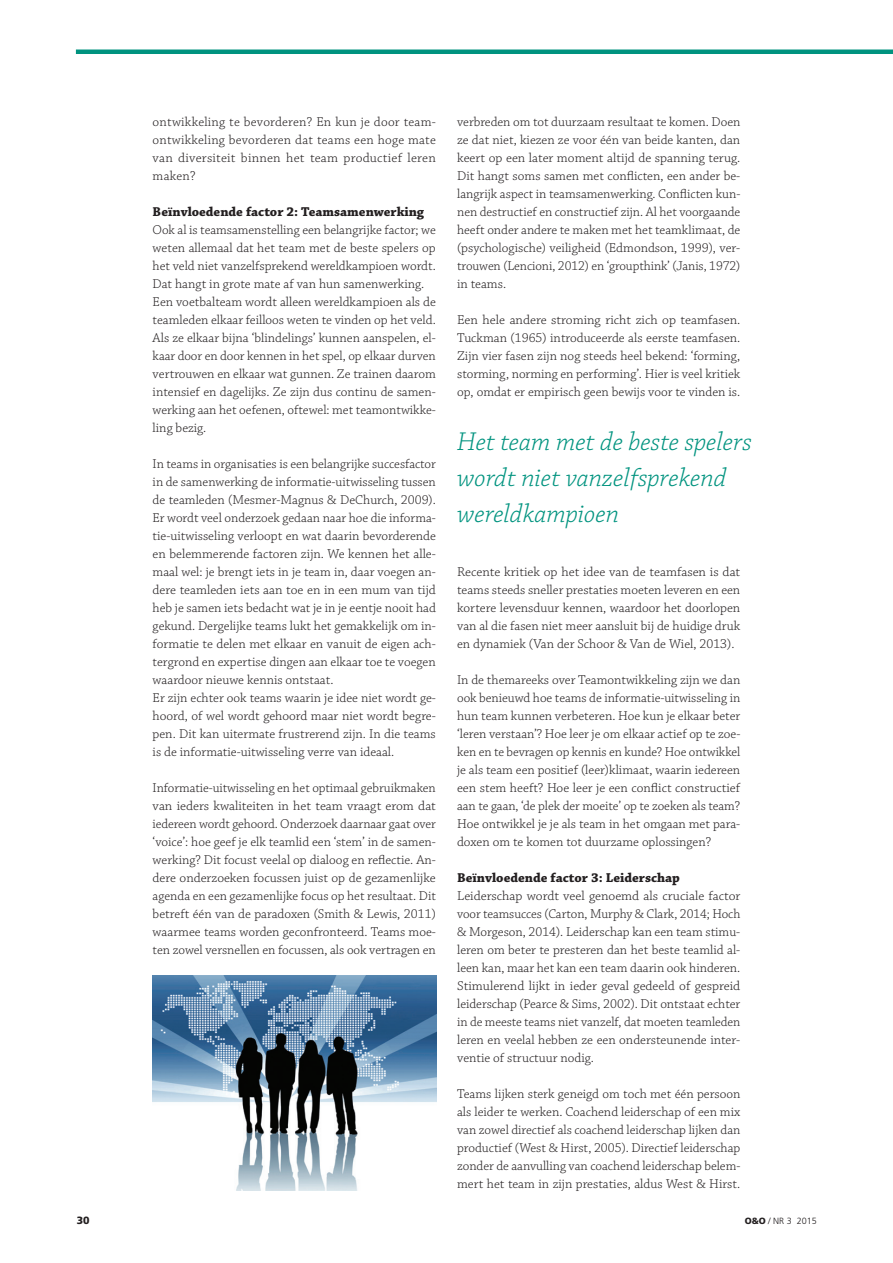
<style>
.page{position:relative;width:893px;height:1263px;background:#fff}
.page>*{position:absolute;margin:0;border:0;box-sizing:border-box;transform-origin:0 0}
.t1{font:italic 300 27px/36px "Chaparral Pro";color:#00937f}
.t2{font:300 13.5px/18px "Chaparral Pro";color:#231f20;text-align:justify}
.t3{font:700 13.5px "Chaparral Pro";color:#231f20}
.t4{font:900 10.5px "Frutiger LT Std";color:#231f20}
.t5{font:300 9px "Frutiger LT Std";color:#231f20}
.s1{font-weight:900}
</style>
<div class="page">
<div style="left:76px;top:49px;width:817px;height:5px;background:#00937f"></div>
<img style="left:153px;top:976px;width:283px;height:215px">
<p class="t2" style="left:153px;top:114px;width:285px">ontwikkeling te bevorderen? En kun je door team&shy;ontwikkeling bevorderen dat teams een hoge mate van diversiteit binnen het team productief leren maken?</p>
<p class="t3" style="left:153px;top:207px;width:273px">Beïnvloedende factor 2: Teamsamenwerking</p>
<p class="t2" style="left:153px;top:222px;width:285px;text-align:left">Ook al is teamsamenstelling een belangrijke factor; we weten allemaal dat het team met de beste spelers op het veld niet vanzelfsprekend wereldkampioen wordt.<br>Dat hangt in grote mate af van hun samenwerking.<br>Een voetbalteam wordt alleen wereldkampioen als de teamleden elkaar feilloos weten te vinden op het veld.<br>Als ze elkaar bijna ‘blindelings’ kunnen aanspelen, el&shy;kaar door en door kennen in het spel, op elkaar durven vertrouwen en elkaar wat gunnen. Ze trainen daarom intensief en dagelijks. Ze zijn dus continu de samen&shy;werking aan het oefenen, oftewel: met teamontwikke&shy;ling bezig.</p>
<p class="t2" style="left:153px;top:456px;width:285px;text-align:left">In teams in organisaties is een belangrijke succesfactor in de samenwerking de informatie-uitwisseling tussen de teamleden (Mesmer-Magnus &amp; DeChurch, 2009).<br>Er wordt veel onderzoek gedaan naar hoe die informa&shy;tie-uitwisseling verloopt en wat daarin bevorderende en belemmerende factoren zijn. We kennen het alle&shy;maal wel: je brengt iets in je team in, daar voegen an&shy;dere teamleden iets aan toe en in een mum van tijd heb je samen iets bedacht wat je in je eentje nooit had gekund. Dergelijke teams lukt het gemakkelijk om in&shy;formatie te delen met elkaar en vanuit de eigen ach&shy;tergrond en expertise dingen aan elkaar toe te voegen waardoor nieuwe kennis ontstaat.<br>Er zijn echter ook teams waarin je idee niet wordt ge&shy;hoord, of wel wordt gehoord maar niet wordt begre&shy;pen. Dit kan uitermate frustrerend zijn. In die teams is de informatie-uitwisseling verre van ideaal.</p>
<p class="t2" style="left:153px;top:780px;width:285px">Informatie-uitwisseling en het optimaal gebruikmaken van ieders kwaliteiten in het team vraagt erom dat iedereen wordt gehoord. Onderzoek daarnaar gaat over ‘voice’: hoe geef je elk teamlid een ‘stem’ in de samen&shy;werking? Dit focust veelal op dialoog en reflectie. An&shy;dere onderzoeken focussen juist op de gezamenlijke agenda en een gezamenlijke focus op het resultaat. Dit betreft één van de paradoxen (Smith &amp; Lewis, 2011) waarmee teams worden geconfronteerd. Teams moe&shy;ten zowel versnellen en focussen, als ook vertragen en</p>
<p class="t2" style="left:457px;top:114px;width:285px">verbreden om tot duurzaam resultaat te komen. Doen ze dat niet, kiezen ze voor één van beide kanten, dan keert op een later moment altijd de spanning terug.<br>Dit hangt soms samen met conflicten, een ander be&shy;langrijk aspect in teamsamenwerking. Conflicten kun&shy;nen destructief en constructief zijn. Al het voorgaande heeft onder andere te maken met het teamklimaat, de (psychologische) veiligheid (Edmondson, 1999), ver&shy;trouwen (Lencioni, 2012) en ‘groupthink’ (Janis, 1972) in teams.</p>
<p class="t2" style="left:457px;top:312px;width:285px">Een hele andere stroming richt zich op teamfasen.<br>Tuckman (1965) introduceerde als eerste teamfasen.<br>Zijn vier fasen zijn nog steeds heel bekend: ‘forming, storming, norming en performing’. Hier is veel kritiek op, omdat er empirisch geen bewijs voor te vinden is.</p>
<h1 class="t1" style="left:457px;top:426px;width:296px">Het team met de beste spelers wordt niet vanzelfsprekend wereldkampioen</h1>
<p class="t2" style="left:457px;top:564px;width:285px">Recente kritiek op het idee van de teamfasen is dat teams steeds sneller prestaties moeten leveren en een kortere levensduur kennen, waardoor het doorlopen van al die fasen niet meer aansluit bij de huidige druk en dynamiek (Van der Schoor &amp; Van de Wiel, 2013).</p>
<p class="t2" style="left:457px;top:672px;width:285px">In de themareeks over Teamontwikkeling zijn we dan ook benieuwd hoe teams de informatie-uitwisseling in hun team kunnen verbeteren. Hoe kun je elkaar beter ‘leren verstaan’? Hoe leer je om elkaar actief op te zoe&shy;ken en te bevragen op kennis en kunde? Hoe ontwikkel je als team een positief (leer)klimaat, waarin iedereen een stem heeft? Hoe leer je een conflict constructief aan te gaan, ‘de plek der moeite’ op te zoeken als team?<br>Hoe ontwikkel je je als team in het omgaan met para&shy;doxen om te komen tot duurzame oplossingen?</p>
<p class="t3" style="left:457px;top:873px;width:224px">Beïnvloedende factor 3: Leiderschap</p>
<p class="t2" style="left:457px;top:888px;width:285px">Leiderschap wordt veel genoemd als cruciale factor voor teamsucces (Carton, Murphy &amp; Clark, 2014; Hoch &amp; Morgeson, 2014). Leiderschap kan een team stimu&shy;leren om beter te presteren dan het beste teamlid al&shy;leen kan, maar het kan een team daarin ook hinderen.<br>Stimulerend lijkt in ieder geval gedeeld of gespreid leiderschap (Pearce &amp; Sims, 2002). Dit ontstaat echter in de meeste teams niet vanzelf, dat moeten teamleden leren en veelal hebben ze een ondersteunende inter&shy;ventie of structuur nodig.</p>
<p class="t2" style="left:457px;top:1086px;width:285px">Teams lijken sterk geneigd om toch met één persoon als leider te werken. Coachend leiderschap of een mix van zowel directief als coachend leiderschap lijken dan productief (West &amp; Hirst, 2005). Directief leiderschap zonder de aanvulling van coachend leiderschap belem&shy;mert het team in zijn prestaties, aldus West &amp; Hirst.</p>
<p class="t4" style="left:77px;top:1216px;width:14px">30</p>
<p class="t5" style="left:745px;top:1217px;width:74px"><span class="s1">O&amp;O</span> / NR 3 2015</p>
</div>
